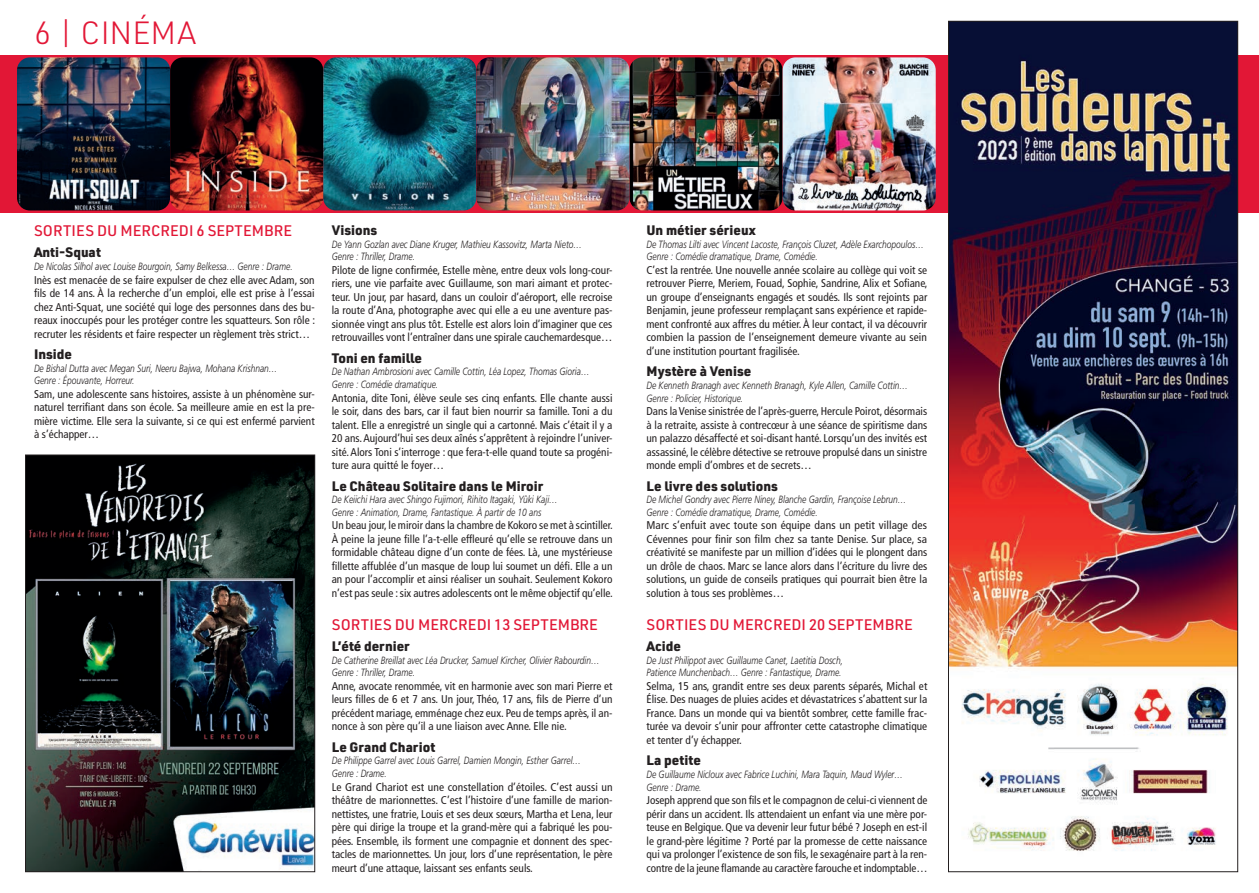
<style>
.page{position:relative;width:1259px;height:893px;background:#fff}
.page>*{position:absolute;margin:0;border:0;box-sizing:border-box;transform-origin:0 0}
.t1{font:300 31.5px "URWDIN";color:#e21736}
.Date_Cinéma{font:500 15px "URWDIN";color:#e21736}
.Sous-Titre_Cinéma{font:900 13.5px "URWDIN";color:#231f20}
.Texte_Courant_Specta{font:condensed 11.25px/13.5px "Frutiger LT Std";color:#231f20;text-align:justify}
.Texte_light_Ital_cou{font:italic 300 10.5px/12.6px "Frutiger LT Std";color:#231f20;scale:.8 1}
</style>
<div class="page">
<svg style="left:0;top:55px;width:1259px;height:158px;background:#d31a37"></svg>
<img style="left:17px;top:57px;width:918px;height:153px">
<img style="left:27px;top:457px;width:286px;height:413px">
<div style="left:25px;top:455px;width:290px;height:417px;border:1px solid #231f20"></div>
<img style="left:950px;top:23px;width:286px;height:828px">
<p class="t1" style="left:34px;top:12px;width:164px">6 | CINÉMA</p>
<p class="Date_Cinéma" style="left:34px;top:221px;width:260px">SORTIES DU MERCREDI 6 SEPTEMBRE</p>
<p class="Sous-Titre_Cinéma" style="left:34px;top:243px;width:68px">Anti-Squat</p>
<p class="Texte_light_Ital_cou" style="left:34px;top:260px;width:325px">De Nicolas Silhol avec Louise Bourgoin, Samy Belkessa… Genre : Drame.</p>
<p class="Texte_Courant_Specta" style="left:34px;top:273px;width:283px">Inès est menacée de se faire expulser de chez elle avec Adam, son fils de 14 ans. À la recherche d’un emploi, elle est prise à l’essai chez Anti-Squat, une société qui loge des personnes dans des bu&shy;reaux inoccupés pour les protéger contre les squatteurs. Son rôle : recruter les résidents et faire respecter un règlement très strict…</p>
<p class="Sous-Titre_Cinéma" style="left:34px;top:345px;width:40px">Inside</p>
<p class="Texte_light_Ital_cou" style="left:34px;top:362px;width:305px">De Bishal Dutta avec Megan Suri, Neeru Bajwa, Mohana Krishnan…</p>
<p class="Texte_light_Ital_cou" style="left:34px;top:374px;width:127px">Genre : Épouvante, Horreur.</p>
<p class="Texte_Courant_Specta" style="left:34px;top:387px;width:282px">Sam, une adolescente sans histoires, assiste à un phénomène sur&shy;naturel terrifiant dans son école. Sa meilleure amie en est la pre&shy;mière victime. Elle sera la suivante, si ce qui est enfermé parvient à s’échapper…</p>
<p class="Sous-Titre_Cinéma" style="left:332px;top:221px;width:47px">Visions</p>
<p class="Texte_light_Ital_cou" style="left:332px;top:238px;width:314px">De Yann Gozlan avec Diane Kruger, Mathieu Kassovitz, Marta Nieto…</p>
<p class="Texte_light_Ital_cou" style="left:332px;top:250px;width:106px">Genre : Thriller, Drame.</p>
<p class="Texte_Courant_Specta" style="left:332px;top:263px;width:282px">Pilote de ligne confirmée, Estelle mène, entre deux vols long-cour&shy;riers, une vie parfaite avec Guillaume, son mari aimant et protec&shy;teur. Un jour, par hasard, dans un couloir d’aéroport, elle recroise la route d’Ana, photographe avec qui elle a eu une aventure pas&shy;sionnée vingt ans plus tôt. Estelle est alors loin d’imaginer que ces retrouvailles vont l’entraîner dans une spirale cauchemardesque…</p>
<p class="Sous-Titre_Cinéma" style="left:332px;top:348px;width:92px">Toni en famille</p>
<p class="Texte_light_Ital_cou" style="left:332px;top:366px;width:324px">De Nathan Ambrosioni avec Camille Cottin, Léa Lopez, Thomas Gioria…</p>
<p class="Texte_light_Ital_cou" style="left:332px;top:378px;width:135px">Genre : Comédie dramatique.</p>
<p class="Texte_Courant_Specta" style="left:332px;top:391px;width:282px">Antonia, dite Toni, élève seule ses cinq enfants. Elle chante aussi le soir, dans des bars, car il faut bien nourrir sa famille. Toni a du talent. Elle a enregistré un single qui a cartonné. Mais c’était il y a 20 ans. Aujourd’hui ses deux aînés s’apprêtent à rejoindre l’univer&shy;sité. Alors Toni s’interroge : que fera-t-elle quand toute sa progéni&shy;ture aura quitté le foyer…</p>
<p class="Sous-Titre_Cinéma" style="left:332px;top:476px;width:213px">Le Château Solitaire dans le Miroir</p>
<p class="Texte_light_Ital_cou" style="left:332px;top:493px;width:284px">De Keiichi Hara avec Shingo Fujimori, Rihito Itagaki, Yûki Kaji…</p>
<p class="Texte_light_Ital_cou" style="left:332px;top:506px;width:263px">Genre : Animation, Drame, Fantastique. À partir de 10 ans</p>
<p class="Texte_Courant_Specta" style="left:332px;top:519px;width:283px">Un beau jour, le miroir dans la chambre de Kokoro se met à scintiller.<br>À peine la jeune fille l’a-t-elle effleuré qu’elle se retrouve dans un formidable château digne d’un conte de fées. Là, une mystérieuse fillette affublée d’un masque de loup lui soumet un défi. Elle a un an pour l’accomplir et ainsi réaliser un souhait. Seulement Kokoro n’est pas seule : six autres adolescents ont le même objectif qu’elle.</p>
<p class="Date_Cinéma" style="left:332px;top:614px;width:268px">SORTIES DU MERCREDI 13 SEPTEMBRE</p>
<p class="Sous-Titre_Cinéma" style="left:332px;top:637px;width:80px">L’été dernier</p>
<p class="Texte_light_Ital_cou" style="left:332px;top:654px;width:336px">De Catherine Breillat avec Léa Drucker, Samuel Kircher, Olivier Rabourdin…</p>
<p class="Texte_light_Ital_cou" style="left:332px;top:667px;width:106px">Genre : Thriller, Drame.</p>
<p class="Texte_Courant_Specta" style="left:332px;top:679px;width:282px">Anne, avocate renommée, vit en harmonie avec son mari Pierre et leurs filles de 6 et 7 ans. Un jour, Théo, 17 ans, fils de Pierre d’un précédent mariage, emménage chez eux. Peu de temps après, il an&shy;nonce à son père qu’il a une liaison avec Anne. Elle nie.</p>
<p class="Sous-Titre_Cinéma" style="left:332px;top:738px;width:105px">Le Grand Chariot</p>
<p class="Texte_light_Ital_cou" style="left:332px;top:755px;width:313px">De Philippe Garrel avec Louis Garrel, Damien Mongin, Esther Garrel…</p>
<p class="Texte_light_Ital_cou" style="left:332px;top:767px;width:70px">Genre : Drame.</p>
<p class="Texte_Courant_Specta" style="left:332px;top:780px;width:282px">Le Grand Chariot est une constellation d’étoiles. C’est aussi un théâtre de marionnettes. C’est l’histoire d’une famille de marion&shy;nettistes, une fratrie, Louis et ses deux sœurs, Martha et Lena, leur père qui dirige la troupe et la grand-mère qui a fabriqué les pou&shy;pées. Ensemble, ils forment une compagnie et donnent des spec&shy;tacles de marionnettes. Un jour, lors d’une représentation, le père meurt d’une attaque, laissant ses enfants seuls.</p>
<p class="Sous-Titre_Cinéma" style="left:646px;top:221px;width:111px">Un métier sérieux</p>
<p class="Texte_light_Ital_cou" style="left:646px;top:238px;width:348px">De Thomas Lilti avec Vincent Lacoste, François Cluzet, Adèle Exarchopoulos…</p>
<p class="Texte_light_Ital_cou" style="left:646px;top:250px;width:216px">Genre : Comédie dramatique, Drame, Comédie.</p>
<p class="Texte_Courant_Specta" style="left:646px;top:263px;width:283px">C’est la rentrée. Une nouvelle année scolaire au collège qui voit se retrouver Pierre, Meriem, Fouad, Sophie, Sandrine, Alix et Sofiane, un groupe d’enseignants engagés et soudés. Ils sont rejoints par Benjamin, jeune professeur remplaçant sans expérience et rapide&shy;ment confronté aux affres du métier. À leur contact, il va découvrir combien la passion de l’enseignement demeure vivante au sein d’une institution pourtant fragilisée.</p>
<p class="Sous-Titre_Cinéma" style="left:646px;top:362px;width:106px">Mystère à Venise</p>
<p class="Texte_light_Ital_cou" style="left:646px;top:379px;width:328px">De Kenneth Branagh avec Kenneth Branagh, Kyle Allen, Camille Cottin…</p>
<p class="Texte_light_Ital_cou" style="left:646px;top:392px;width:122px">Genre : Policier, Historique.</p>
<p class="Texte_Courant_Specta" style="left:646px;top:404px;width:282px">Dans la Venise sinistrée de l’après-guerre, Hercule Poirot, désormais à la retraite, assiste à contrecœur à une séance de spiritisme dans un palazzo désaffecté et soi-disant hanté. Lorsqu’un des invités est assassiné, le célèbre détective se retrouve propulsé dans un sinistre monde empli d’ombres et de secrets…</p>
<p class="Sous-Titre_Cinéma" style="left:646px;top:476px;width:133px">Le livre des solutions</p>
<p class="Texte_light_Ital_cou" style="left:646px;top:493px;width:326px">De Michel Gondry avec Pierre Niney, Blanche Gardin, Françoise Lebrun…</p>
<p class="Texte_light_Ital_cou" style="left:646px;top:506px;width:216px">Genre : Comédie dramatique, Drame, Comédie.</p>
<p class="Texte_Courant_Specta" style="left:646px;top:519px;width:282px">Marc s’enfuit avec toute son équipe dans un petit village des Cévennes pour finir son film chez sa tante Denise. Sur place, sa créativité se manifeste par un million d’idées qui le plongent dans un drôle de chaos. Marc se lance alors dans l’écriture du livre des solutions, un guide de conseils pratiques qui pourrait bien être la solution à tous ses problèmes…</p>
<p class="Date_Cinéma" style="left:646px;top:614px;width:268px">SORTIES DU MERCREDI 20 SEPTEMBRE</p>
<p class="Sous-Titre_Cinéma" style="left:646px;top:637px;width:36px">Acide</p>
<p class="Texte_light_Ital_cou" style="left:646px;top:654px;width:247px">De Just Philippot avec Guillaume Canet, Laetitia Dosch,<br>Patience Munchenbach… Genre : Fantastique, Drame.</p>
<p class="Texte_Courant_Specta" style="left:646px;top:679px;width:282px">Selma, 15 ans, grandit entre ses deux parents séparés, Michal et Élise. Des nuages de pluies acides et dévastatrices s’abattent sur la France. Dans un monde qui va bientôt sombrer, cette famille frac&shy;turée va devoir s’unir pour affronter cette catastrophe climatique et tenter d’y échapper.</p>
<p class="Sous-Titre_Cinéma" style="left:646px;top:751px;width:56px">La petite</p>
<p class="Texte_light_Ital_cou" style="left:646px;top:768px;width:322px">De Guillaume Nicloux avec Fabrice Luchini, Mara Taquin, Maud Wyler…</p>
<p class="Texte_light_Ital_cou" style="left:646px;top:781px;width:70px">Genre : Drame.</p>
<p class="Texte_Courant_Specta" style="left:646px;top:793px;width:282px">Joseph apprend que son fils et le compagnon de celui-ci viennent de périr dans un accident. Ils attendaient un enfant via une mère por&shy;teuse en Belgique. Que va devenir leur futur bébé ? Joseph en est-il le grand-père légitime ? Porté par la promesse de cette naissance qui va prolonger l’existence de son fils, le sexagénaire part à la ren&shy;contre de la jeune flamande au caractère farouche et indomptable…</p>
</div>
